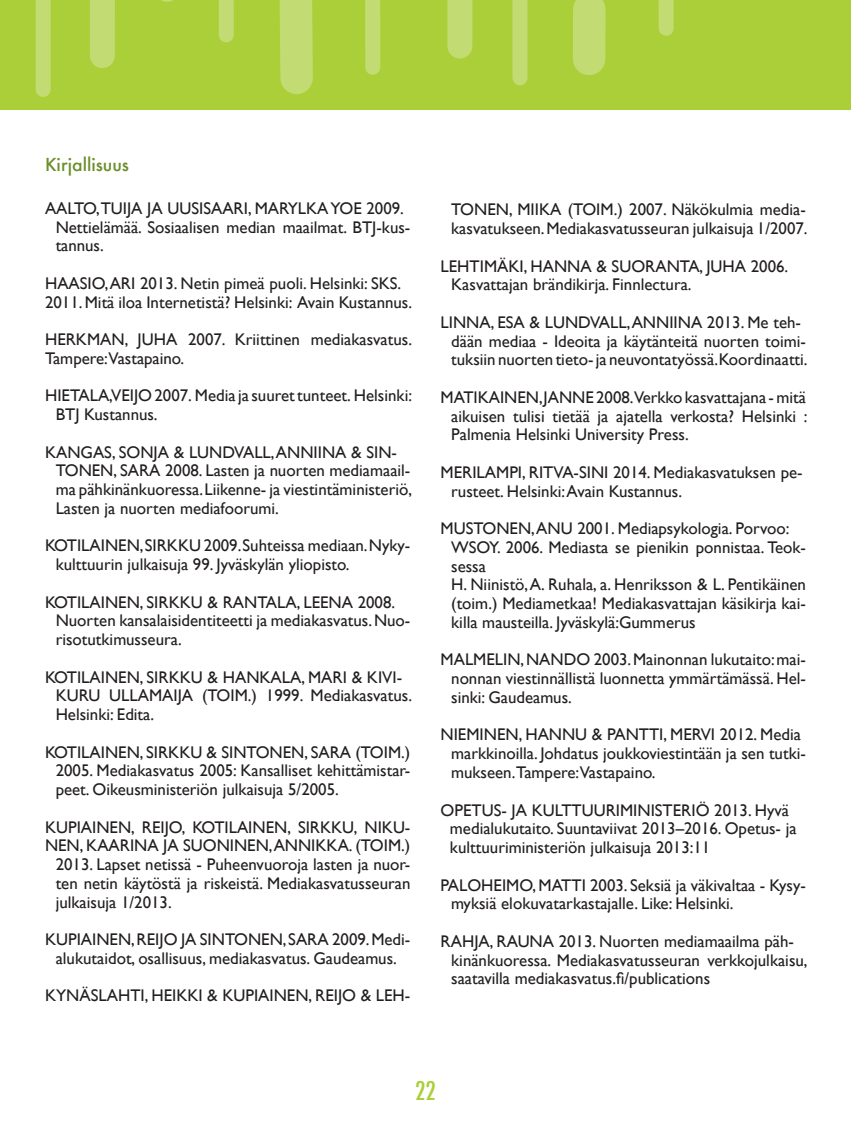
<style>
.page{position:relative;width:851px;height:1134px;background:#fff}
.page>*{position:absolute;margin:0;border:0;box-sizing:border-box;transform-origin:0 0}
.t1{font:500 condensed 25px "Futura";color:#abcf38}
.otsikot{font:500 17.5px "Futura";color:#6b8f2a}
.lähdeluettelo{font:16.88px/18.8px "Gill Sans";color:#231f20}
</style>
<div class="page">
<div style="left:0;top:0;width:850px;height:109px;background:#abcf38"></div>
<div style="left:90px;top:0;width:25px;height:56px;background:#c3db73"></div>
<div style="left:36px;top:0;width:15px;height:90px;background:#c3db73"></div>
<div style="left:447px;top:0;width:25px;height:46px;background:#c3db73"></div>
<svg style="left:161px;top:0;width:12px;height:1px"></svg>
<div style="left:572px;top:9px;width:33px;height:50px;background:#c3db73"></div>
<svg style="left:262px;top:0;width:67px;height:110px"></svg>
<div style="left:512px;top:0;width:15px;height:78px;background:#c3db73"></div>
<div style="left:218px;top:0;width:16px;height:35px;background:#c3db73"></div>
<div style="left:658px;top:0;width:15px;height:28px;background:#c3db73"></div>
<div style="left:365px;top:0;width:15px;height:67px;background:#c3db73"></div>
<p class="otsikot" style="left:45px;top:153px;width:85px">Kirjallisuus</p>
<p class="lähdeluettelo" style="left:45px;top:199px;width:360px">AALTO,TUIJA JA UUSISAARI, MARYLKA YOE 2009.</p>
<p class="lähdeluettelo" style="left:56px;top:217px;width:356px">Nettielämää. Sosiaalisen median maailmat. BTJ-kus&shy;tannus.</p>
<p class="lähdeluettelo" style="left:45px;top:274px;width:357px">HAASIO, ARI 2013. Netin pimeä puoli. Helsinki: SKS.</p>
<p class="lähdeluettelo" style="left:45px;top:292px;width:368px">2011. Mitä iloa Internetistä? Helsinki: Avain Kustannus.</p>
<p class="lähdeluettelo" style="left:45px;top:330px;width:368px">HERKMAN, JUHA 2007. Kriittinen mediakasvatus.<br>Tampere:Vastapaino.</p>
<p class="lähdeluettelo" style="left:45px;top:386px;width:368px">HIETALA,VEIJO 2007. Media ja suuret tunteet. Helsinki:</p>
<p class="lähdeluettelo" style="left:56px;top:405px;width:103px">BTJ Kustannus.</p>
<p class="lähdeluettelo" style="left:45px;top:442px;width:353px">KANGAS, SONJA &amp; LUNDVALL, ANNIINA &amp; SIN-</p>
<p class="lähdeluettelo" style="left:56px;top:461px;width:358px;text-align:justify">TONEN, SARA 2008. Lasten ja nuorten mediamaail&shy;ma pähkinänkuoressa. Liikenne- ja viestintäministeriö, Lasten ja nuorten mediafoorumi.</p>
<p class="lähdeluettelo" style="left:45px;top:536px;width:367px">KOTILAINEN, SIRKKU 2009. Suhteissa mediaan. Nyky-</p>
<p class="lähdeluettelo" style="left:56px;top:555px;width:295px">kulttuurin julkaisuja 99. Jyväskylän yliopisto.</p>
<p class="lähdeluettelo" style="left:45px;top:592px;width:351px">KOTILAINEN, SIRKKU &amp; RANTALA, LEENA 2008.</p>
<p class="lähdeluettelo" style="left:56px;top:611px;width:356px">Nuorten kansalaisidentiteetti ja mediakasvatus. Nuo&shy;risotutkimusseura.</p>
<p class="lähdeluettelo" style="left:45px;top:667px;width:358px">KOTILAINEN, SIRKKU &amp; HANKALA, MARI &amp; KIVI-</p>
<p class="lähdeluettelo" style="left:56px;top:686px;width:358px">KURU ULLAMAIJA (TOIM.) 1999. Mediakasvatus.<br>Helsinki: Edita.</p>
<p class="lähdeluettelo" style="left:45px;top:742px;width:367px">KOTILAINEN, SIRKKU &amp; SINTONEN, SARA (TOIM.)</p>
<p class="lähdeluettelo" style="left:56px;top:761px;width:356px">2005. Mediakasvatus 2005: Kansalliset kehittämistar&shy;peet. Oikeusministeriön julkaisuja 5/2005.</p>
<p class="lähdeluettelo" style="left:45px;top:817px;width:367px">KUPIAINEN, REIJO, KOTILAINEN, SIRKKU, NIKU-<br>NEN, KAARINA JA SUONINEN, ANNIKKA. (TOIM.)</p>
<p class="lähdeluettelo" style="left:56px;top:855px;width:356px;text-align:justify">2013. Lapset netissä - Puheenvuoroja lasten ja nuor&shy;ten netin käytöstä ja riskeistä. Mediakasvatusseuran julkaisuja 1/2013.</p>
<p class="lähdeluettelo" style="left:45px;top:930px;width:367px">KUPIAINEN, REIJO JA SINTONEN, SARA 2009. Medi-</p>
<p class="lähdeluettelo" style="left:56px;top:949px;width:342px">alukutaidot, osallisuus, mediakasvatus. Gaudeamus.</p>
<p class="lähdeluettelo" style="left:45px;top:986px;width:367px">KYNÄSLAHTI, HEIKKI &amp; KUPIAINEN, REIJO &amp; LEH-</p>
<p class="lähdeluettelo" style="left:451px;top:200px;width:358px">TONEN, MIIKA (TOIM.) 2007. Näkökulmia media&shy;kasvatukseen. Mediakasvatusseuran julkaisuja 1/2007.</p>
<p class="lähdeluettelo" style="left:440px;top:256px;width:349px">LEHTIMÄKI, HANNA &amp; SUORANTA, JUHA 2006.</p>
<p class="lähdeluettelo" style="left:451px;top:275px;width:242px">Kasvattajan brändikirja. Finnlectura.</p>
<p class="lähdeluettelo" style="left:440px;top:313px;width:362px">LINNA, ESA &amp; LUNDVALL, ANNIINA 2013. Me teh-</p>
<p class="lähdeluettelo" style="left:451px;top:331px;width:358px">dään mediaa - Ideoita ja käytänteitä nuorten toimi&shy;tuksiin nuorten tieto- ja neuvontatyössä.Koordinaatti.</p>
<p class="lähdeluettelo" style="left:440px;top:388px;width:367px">MATIKAINEN,JANNE 2008.Verkko kasvattajana - mitä</p>
<p class="lähdeluettelo" style="left:451px;top:406px;width:358px">aikuisen tulisi tietää ja ajatella verkosta? Helsinki :<br>Palmenia Helsinki University Press.</p>
<p class="lähdeluettelo" style="left:440px;top:463px;width:363px">MERILAMPI, RITVA-SINI 2014. Mediakasvatuksen pe-</p>
<p class="lähdeluettelo" style="left:451px;top:481px;width:232px">rusteet. Helsinki: Avain Kustannus.</p>
<p class="lähdeluettelo" style="left:440px;top:519px;width:350px">MUSTONEN, ANU 2001. Mediapsykologia. Porvoo:</p>
<p class="lähdeluettelo" style="left:451px;top:538px;width:356px">WSOY. 2006. Mediasta se pienikin ponnistaa. Teok&shy;sessa</p>
<p class="lähdeluettelo" style="left:451px;top:575px;width:356px;text-align:justify">H. Niinistö, A. Ruhala, a. Henriksson &amp; L. Pentikäinen (toim.) Mediametkaa! Mediakasvattajan käsikirja kai&shy;killa mausteilla. Jyväskylä:Gummerus</p>
<p class="lähdeluettelo" style="left:440px;top:650px;width:367px">MALMELIN, NANDO 2003. Mainonnan lukutaito: mai-</p>
<p class="lähdeluettelo" style="left:451px;top:669px;width:356px">nonnan viestinnällistä luonnetta ymmärtämässä. Hel&shy;sinki: Gaudeamus.</p>
<p class="lähdeluettelo" style="left:440px;top:725px;width:362px">NIEMINEN, HANNU &amp; PANTTI, MERVI 2012. Media</p>
<p class="lähdeluettelo" style="left:451px;top:744px;width:356px">markkinoilla. Johdatus joukkoviestintään ja sen tutki&shy;mukseen.Tampere:Vastapaino.</p>
<p class="lähdeluettelo" style="left:450px;top:800px;width:348px;text-indent:-9px">OPETUS- JA KULTTUURIMINISTERIÖ 2013. Hyvä medialukutaito. Suuntaviivat 2013–2016. Opetus- ja kulttuuriministeriön julkaisuja 2013:11</p>
<p class="lähdeluettelo" style="left:440px;top:875px;width:367px">PALOHEIMO, MATTI 2003. Seksiä ja väkivaltaa - Kysy-</p>
<p class="lähdeluettelo" style="left:451px;top:894px;width:284px">myksiä elokuvatarkastajalle. Like: Helsinki.</p>
<p class="lähdeluettelo" style="left:440px;top:931px;width:355px">RAHJA, RAUNA 2013. Nuorten mediamaailma päh-</p>
<p class="lähdeluettelo" style="left:451px;top:950px;width:358px">kinänkuoressa. Mediakasvatusseuran verkkojulkaisu, saatavilla mediakasvatus.fi/publications</p>
<h1 class="t1" style="left:415px;top:1075px;width:22px">22</h1>
</div>
